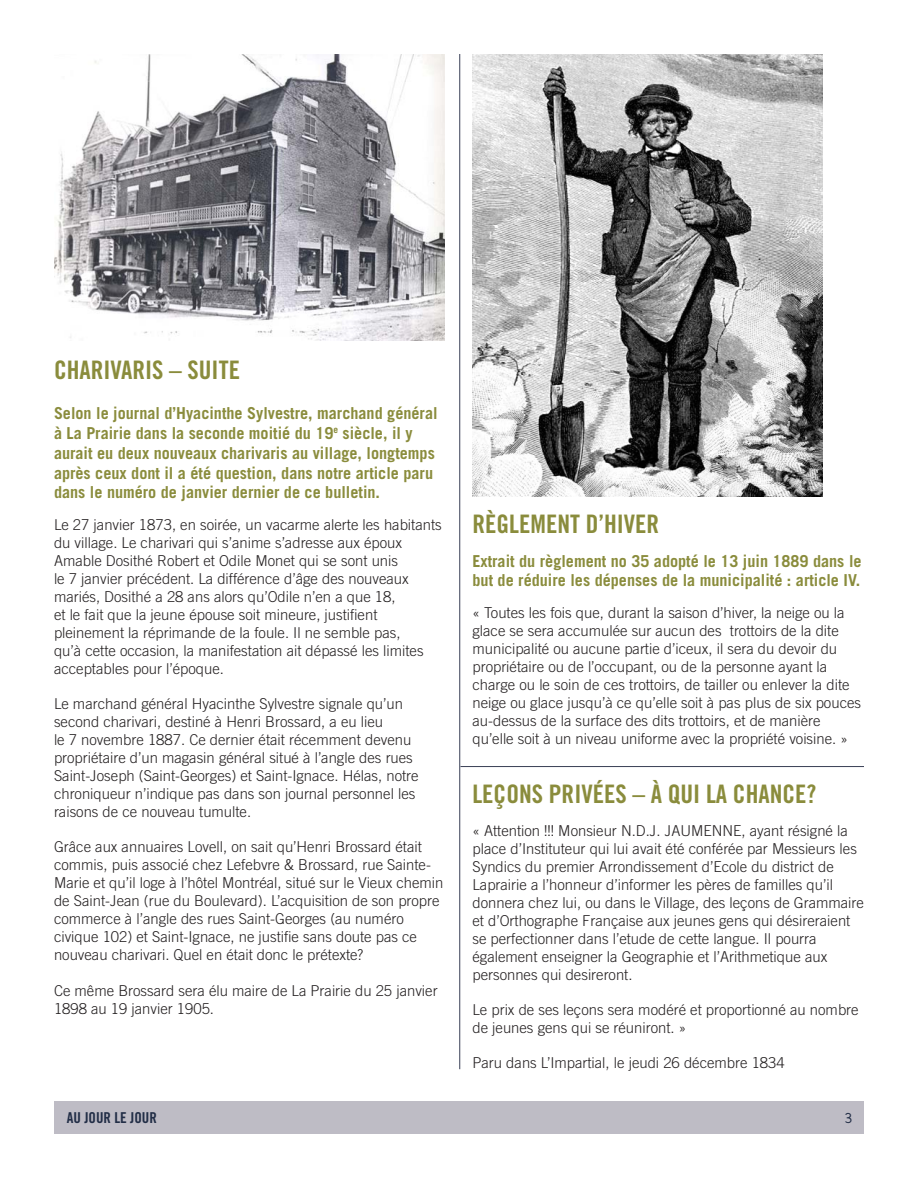
<style>
.page{position:relative;width:918px;height:1188px;background:#fff}
.page>*{position:absolute;margin:0;border:0;box-sizing:border-box;transform-origin:0 0}
.t1{font:25.5px "Trade Gothic LT Std Bd Cn 20";color:#8a8c3c}
.t2{font:700 16.5px/19.8px "Trade Gothic LT Std";color:#8a8c3c}
.t3{font:300 15px/18px "Trade Gothic LT Std";color:#231f20}
.t4{font:15px "Trade Gothic LT Std Bd Cn 20";color:#222e47}
.t5{font:15px "Soleil Lt";color:#222e47}
</style>
<div class="page">
<div style="left:54px;top:1102px;width:810px;height:32px;background:#bebcc5"></div>
<hr style="left:459px;top:54px;width:1px;height:1015px;background:#393f55">
<img style="left:54px;top:54px;width:391px;height:286px">
<img style="left:472px;top:54px;width:351px;height:443px">
<hr style="left:461px;top:766px;width:403px;height:1px;background:#393f55">
<h1 class="t1" style="left:54px;top:356px;width:187px">CHARIVARIS – SUITE</h1>
<p class="t2" style="left:54px;top:405px;width:385px">Selon le journal d’Hyacinthe Sylvestre, marchand général à La Prairie dans la seconde moitié du 19<sup>e</sup> siècle, il y aurait eu deux nouveaux charivaris au village, longtemps après ceux dont il a été question, dans notre article paru dans le numéro de janvier dernier de ce bulletin.</p>
<p class="t3" style="left:54px;top:517px;width:389px">Le 27 janvier 1873, en soirée, un vacarme alerte les habitants du village. Le charivari qui s’anime s’adresse aux époux Amable Dosithé Robert et Odile Monet qui se sont unis<br>le 7 janvier précédent. La différence d’âge des nouveaux mariés, Dosithé a 28 ans alors qu’Odile n’en a que 18,<br>et le fait que la jeune épouse soit mineure, justifient pleinement la réprimande de la foule. Il ne semble pas,<br>qu’à cette occasion, la manifestation ait dépassé les limites acceptables pour l’époque.</p>
<p class="t3" style="left:54px;top:697px;width:366px">Le marchand général Hyacinthe Sylvestre signale qu’un second charivari, destiné à Henri Brossard, a eu lieu<br>le 7 novembre 1887. Ce dernier était récemment devenu propriétaire d’un magasin général situé à l’angle des rues Saint-Joseph (Saint-Georges) et Saint-Ignace. Hélas, notre chroniqueur n’indique pas dans son journal personnel les raisons de ce nouveau tumulte.</p>
<p class="t3" style="left:54px;top:840px;width:391px">Grâce aux annuaires Lovell, on sait qu’Henri Brossard était commis, puis associé chez Lefebvre &amp; Brossard, rue Sainte-Marie et qu’il loge à l’hôtel Montréal, situé sur le Vieux chemin de Saint-Jean (rue du Boulevard). L’acquisition de son propre commerce à l’angle des rues Saint-Georges (au numéro civique 102) et Saint-Ignace, ne justifie sans doute pas ce nouveau charivari. Quel en était donc le prétexte?</p>
<p class="t3" style="left:54px;top:983px;width:385px">Ce même Brossard sera élu maire de La Prairie du 25 janvier<br>1898 au 19 janvier 1905.</p>
<h1 class="t1" style="left:472px;top:509px;width:188px">RÈGLEMENT D’HIVER</h1>
<p class="t2" style="left:472px;top:553px;width:391px">Extrait du règlement no 35 adopté le 13 juin 1889 dans le but de réduire les dépenses de la municipalité : article IV.</p>
<p class="t3" style="left:472px;top:605px;width:390px">« Toutes les fois que, durant la saison d’hiver, la neige ou la glace se sera accumulée sur aucun des trottoirs de la dite municipalité ou aucune partie d’iceux, il sera du devoir du propriétaire ou de l’occupant, ou de la personne ayant la charge ou le soin de ces trottoirs, de tailler ou enlever la dite neige ou glace jusqu’à ce qu’elle soit à pas plus de six pouces au-dessus de la surface des dits trottoirs, et de manière qu’elle soit à un niveau uniforme avec la propriété voisine. »</p>
<h1 class="t1" style="left:472px;top:779px;width:346px">LEÇONS PRIVÉES – À QUI LA CHANCE?</h1>
<p class="t3" style="left:472px;top:823px;width:393px">« Attention !!! Monsieur N.D.J. JAUMENNE, ayant résigné la place d’Instituteur qui lui avait été conférée par Messieurs les Syndics du premier Arrondissement d’Ecole du district de Laprairie a l’honneur d’informer les pères de familles qu’il donnera chez lui, ou dans le Village, des leçons de Grammaire et d’Orthographe Française aux jeunes gens qui désireraient se perfectionner dans l’etude de cette langue. Il pourra également enseigner la Geographie et l’Arithmetique aux personnes qui desireront.</p>
<p class="t3" style="left:472px;top:1002px;width:388px">Le prix de ses leçons sera modéré et proportionné au nombre de jeunes gens qui se réuniront. »</p>
<p class="t3" style="left:472px;top:1056px;width:314px">Paru dans L’Impartial, le jeudi 26 décembre 1834</p>
<p class="t4" style="left:67px;top:1109px;width:91px">AU JOUR LE JOUR</p>
<p class="t5" style="left:845px;top:1109px;width:9px">3</p>
</div>
